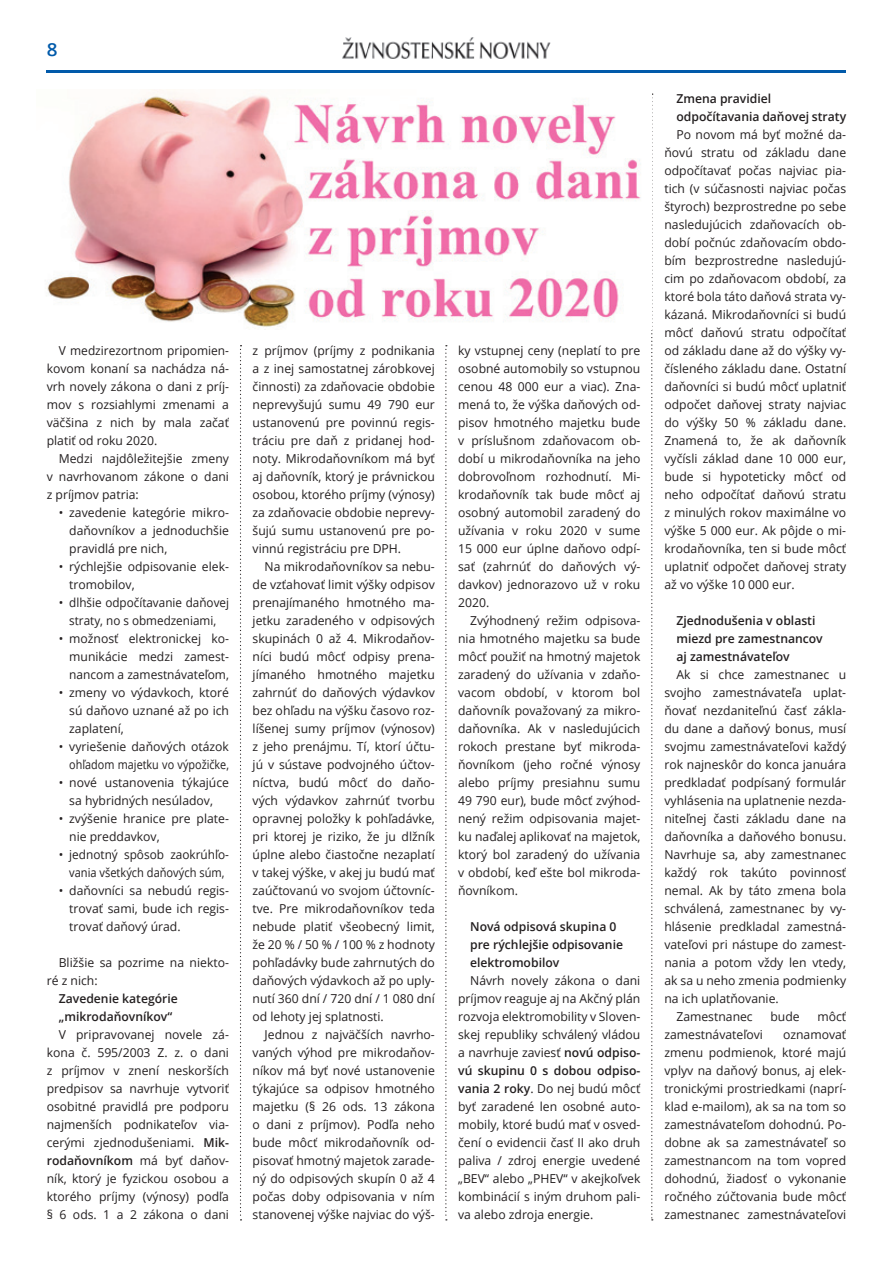
<style>
.page{position:relative;width:893px;height:1263px;background:#fff}
.page>*{position:absolute;margin:0;border:0;box-sizing:border-box;transform-origin:0 0}
.t1{font:600 18px "Open Sans";color:#015aaa;scale:1.05 1}
.t2{font:12.3px/18px "Open Sans";color:#231f20;text-align:justify}
.t3{font:600 12.3px/18px "Open Sans";color:#231f20}
.s1{font-weight:600}
</style>
<div class="page">
<hr style="left:47px;top:70px;width:799px;height:3px;background:#015aaa">
<img style="left:342px;top:37px;width:209px;height:22px">
<svg style="left:240px;top:345px;width:2px;height:875px"></svg>
<svg style="left:445px;top:345px;width:2px;height:875px"></svg>
<svg style="left:651px;top:94px;width:2px;height:1126px"></svg>
<img style="left:47px;top:90px;width:594px;height:237px">
<h1 class="t1" style="left:47px;top:37px;width:12px">8</h1>
<p class="t2" style="left:47px;top:341px;width:184px;text-align:left;text-indent:12px">V medzirezortnom pripomien&shy;kovom konaní sa nachádza ná&shy;vrh novely zákona o dani z príj&shy;mov s rozsiahlymi zmenami a väčšina z nich by mala začať platiť od roku 2020.<br>Medzi najdôležitejšie zmeny v navrhovanom zákone o dani z príjmov patria:</p>
<p class="t2" style="left:69px;top:503px;width:161px;text-indent:-11px">• zavedenie kategórie mikro&shy;daňovníkov a jednoduchšie pravidlá pre nich,</p>
<p class="t2" style="left:69px;top:557px;width:161px;text-indent:-11px">• rýchlejšie odpisovanie elek&shy;tromobilov,</p>
<p class="t2" style="left:59px;top:593px;width:172px;text-align:center">• dlhšie odpočítavanie daňovej straty, no s obmedzeniami,</p>
<p class="t2" style="left:69px;top:629px;width:161px;text-indent:-11px">• možnosť elektronickej ko&shy;munikácie medzi zamest&shy;nancom a zamestnávateľom,</p>
<p class="t2" style="left:69px;top:683px;width:161px;text-indent:-11px">• zmeny vo výdavkoch, ktoré sú daňovo uznané až po ich zaplatení,</p>
<p class="t2" style="left:59px;top:737px;width:172px;text-align:right">• vyriešenie daňových otázok ohľadom majetku vo výpožičke,</p>
<p class="t2" style="left:59px;top:773px;width:172px;text-align:center">• nové ustanovenia týkajúce sa hybridných nesúladov,</p>
<p class="t2" style="left:69px;top:809px;width:161px;text-indent:-11px">• zvýšenie hranice pre plate&shy;nie preddavkov,</p>
<p class="t2" style="left:59px;top:845px;width:172px;text-align:center">• jednotný spôsob zaokrúhľo&shy;vania všetkých daňových súm,</p>
<p class="t2" style="left:69px;top:881px;width:161px;text-indent:-11px">• daňovníci sa nebudú regis&shy;trovať sami, bude ich regis&shy;trovať daňový úrad.</p>
<p class="t2" style="left:47px;top:953px;width:184px;text-indent:12px">Bližšie sa pozrime na niekto&shy;ré z nich:</p>
<p class="t3" style="left:59px;top:989px;width:121px">Zavedenie kategórie „mikrodaňovníkov“</p>
<p class="t2" style="left:47px;top:1025px;width:184px;text-indent:12px">V pripravovanej novele zá&shy;kona č. 595/2003 Z. z. o dani z príjmov v znení neskorších predpisov sa navrhuje vytvoriť osobitné pravidlá pre podporu najmenších podnikateľov via&shy;cerými zjednodušeniami. <span class="s1">Mik&shy;rodaňovníkom</span> má byť daňov&shy;ník, ktorý je fyzickou osobou a ktorého príjmy (výnosy) podľa § 6 ods. 1 a 2 zákona o dani</p>
<p class="t2" style="left:253px;top:341px;width:184px;text-align:left">z príjmov (príjmy z podnikania a z inej samostatnej zárobkovej činnosti) za zdaňovacie obdobie neprevyšujú sumu 49 790 eur ustanovenú pre povinnú regis&shy;tráciu pre daň z pridanej hod&shy;noty. M ikrodaňovníkom má byť aj daňovník, ktorý je právnickou osobou, ktorého príjmy (výnosy) za zdaňovacie obdobie neprevy&shy;šujú sumu ustanovenú pre po&shy;vinnú registráciu pre DPH.<br>Na mikrodaňovníkov sa nebu&shy;de vzťahovať limit výšky odpisov prenajímaného hmotného ma&shy;jetku zaradeného v odpisových skupinách 0 až 4. M ikrodaňov&shy;níci budú môcť odpisy prena&shy;jímaného hmotného majetku zahrnúť do daňových výdavkov bez ohľadu na výšku časovo roz&shy;líšenej sumy príjmov (výnosov) z jeho prenájmu. Tí, ktorí účtu&shy;jú v sústave podvojného účtov&shy;níctva, budú môcť do daňo&shy;vých výdavkov zahrnúť tvorbu opravnej položky k pohľadávke, pri ktorej je riziko, že ju dlžník úplne alebo čiastočne nezaplatí v takej výške, v akej ju budú mať zaúčtovanú vo svojom účtovníc&shy;tve. Pre mikrodaňovníkov teda nebude platiť všeobecný limit, že 20 % / 50 % / 100 % z hodnoty pohľadávky bude zahrnutých do daňových výdavkoch až po uply&shy;nutí 360 dní / 720 dní / 1 080 dní od lehoty jej splatnosti.<br>J ednou z najväčších navrho&shy;vaných výhod pre mikrodaňov&shy;níkov má byť nové ustanovenie týkajúce sa odpisov hmotného majetku (§ 26 ods. 13 zákona o dani z príjmov). Podľa neho bude môcť mikrodaňovník od&shy;pisovať hmotný majetok zarade&shy;ný do odpisových skupín 0 až 4 počas doby odpisovania v ním stanovenej výške najviac do výš-</p>
<p class="t2" style="left:458px;top:341px;width:184px">ky vstupnej ceny (neplatí to pre osobné automobily so vstupnou cenou 48 000 eur a viac). Zna&shy;mená to, že výška daňových od&shy;pisov hmotného majetku bude v príslušnom zdaňovacom ob&shy;dobí u mikrodaňovníka na jeho dobrovoľnom rozhodnutí. M i&shy;krodaňovník tak bude môcť aj osobný automobil zaradený do užívania v roku 2020 v sume 15 000 eur úplne daňovo odpí&shy;sať (zahrnúť do daňových vý&shy;davkov) jednorazovo už v roku 2020.</p>
<p class="t2" style="left:458px;top:611px;width:184px;text-indent:12px">Zvýhodnený režim odpisova&shy;nia hmotného majetku sa bude môcť použiť na hmotný majetok zaradený do užívania v zdaňo&shy;vacom období, v ktorom bol daňovník považovaný za mikro&shy;daňovníka. Ak v nasledujúcich rokoch prestane byť mikroda&shy;ňovníkom (jeho ročné výnosy alebo príjmy presiahnu sumu 49 790 eur), bude môcť zvýhod&shy;nený režim odpisovania majet&shy;ku naďalej aplikovať na majetok, ktorý bol zaradený do užívania v období, keď ešte bol mikroda&shy;ňovníkom.</p>
<p class="t3" style="left:470px;top:917px;width:154px">Nová odpisová skupina 0 pre rýchlejšie odpisovanie elektromobilov</p>
<p class="t2" style="left:458px;top:971px;width:184px">Návrh novely zákona o dani príjmov reaguje aj na Akčný plán rozvoja elektromobility v Sloven&shy;skej republiky schválený vládou a navrhuje zaviesť <span class="s1">novú odpiso&shy;vú skupinu 0 s dobou odpiso&shy;vania 2 roky</span>. Do nej budú môcť byť zaradené len osobné auto&shy;mobily, ktoré budú mať v osved&shy;čení o evidencii časť II ako druh paliva / zdroj energie uvedené „BEV“ alebo „PHEV“ v akejkoľvek kombinácií s iným druhom pali&shy;va alebo zdroja energie.</p>
<p class="t3" style="left:676px;top:89px;width:171px">Zmena pravidiel odpočítavania daňovej straty</p>
<p class="t2" style="left:664px;top:125px;width:183px;text-indent:12px">Po novom má byť možné da&shy;ňovú stratu od základu dane odpočítavať počas najviac pia&shy;tich (v súčasnosti najviac počas štyroch) bezprostredne po sebe nasledujúcich zdaňovacích ob&shy;dobí počnúc zdaňovacím obdo&shy;bím bezprostredne nasledujú&shy;cim po zdaňovacom období, za ktoré bola táto daňová strata vy&shy;kázaná. M ikrodaňovníci si budú môcť daňovú stratu odpočítať od základu dane až do výšky vy&shy;čísleného základu dane. Ostatní daňovníci si budú môcť uplatniť odpočet daňovej straty najviac do výšky 50 % základu dane.<br>Znamená to, že ak daňovník vyčísli základ dane 10 000 eur, bude si hypoteticky môcť od neho odpočítať daňovú stratu z minulých rokov maximálne vo výške 5 000 eur. Ak pôjde o mi&shy;krodaňovníka, ten si bude môcť uplatniť odpočet daňovej straty až vo výške 10 000 eur.</p>
<p class="t3" style="left:676px;top:611px;width:148px">Zjednodušenia v oblasti miezd pre zamestnancov aj zamestnávateľov</p>
<p class="t2" style="left:676px;top:665px;width:171px">Ak si chce zamestnanec u</p>
<p class="t2" style="left:664px;top:683px;width:183px">svojho zamestnávateľa uplat-</p>
<p class="t2" style="left:664px;top:701px;width:183px">ňovať nezdaniteľnú časť zákla-</p>
<p class="t2" style="left:664px;top:719px;width:183px">du dane a daňový bonus, musí</p>
<p class="t2" style="left:664px;top:737px;width:183px">svojmu zamestnávateľovi každý</p>
<p class="t2" style="left:664px;top:755px;width:183px">rok najneskôr do konca januára</p>
<p class="t2" style="left:664px;top:773px;width:183px">predkladať podpísaný formulár</p>
<p class="t2" style="left:664px;top:791px;width:183px">vyhlásenia na uplatnenie nezda-</p>
<p class="t2" style="left:664px;top:809px;width:183px">niteľnej časti základu dane na</p>
<p class="t2" style="left:664px;top:827px;width:183px">daňovníka a daňového bonusu.</p>
<p class="t2" style="left:664px;top:845px;width:183px">N avrhuje sa, aby zamestnanec</p>
<p class="t2" style="left:664px;top:863px;width:183px">každý rok takúto povinnosť</p>
<p class="t2" style="left:664px;top:881px;width:183px">nemal. Ak by táto zmena bola</p>
<p class="t2" style="left:664px;top:899px;width:183px">schválená, zamestnanec by vy-</p>
<p class="t2" style="left:664px;top:917px;width:183px">hlásenie predkladal zamestná-</p>
<p class="t2" style="left:664px;top:935px;width:183px">vateľovi pri nástupe do zamest-</p>
<p class="t2" style="left:664px;top:953px;width:183px">nania a potom vždy len vtedy,</p>
<p class="t2" style="left:664px;top:971px;width:183px">ak sa u neho zmenia podmienky</p>
<p class="t2" style="left:664px;top:989px;width:116px">na ich uplatňovanie.</p>
<p class="t2" style="left:676px;top:1007px;width:78px">Zamestnanec</p>
<p class="t2" style="left:770px;top:1007px;width:31px">bude</p>
<p class="t2" style="left:817px;top:1007px;width:30px">môcť</p>
<p class="t2" style="left:664px;top:1025px;width:100px">zamestnávateľovi</p>
<p class="t2" style="left:664px;top:1025px;width:183px;text-indent:119px">oznamovať zmenu podmienok, ktoré majú vplyv na daňový bonus, aj elek&shy;tronickými prostriedkami (naprí&shy;klad e-mailom), ak sa na tom so zamestnávateľom dohodnú. Po&shy;dobne ak sa zamestnávateľ so zamestnancom na tom vopred dohodnú, žiadosť o vykonanie ročného zúčtovania bude môcť zamestnanec zamestnávateľovi</p>
</div>
